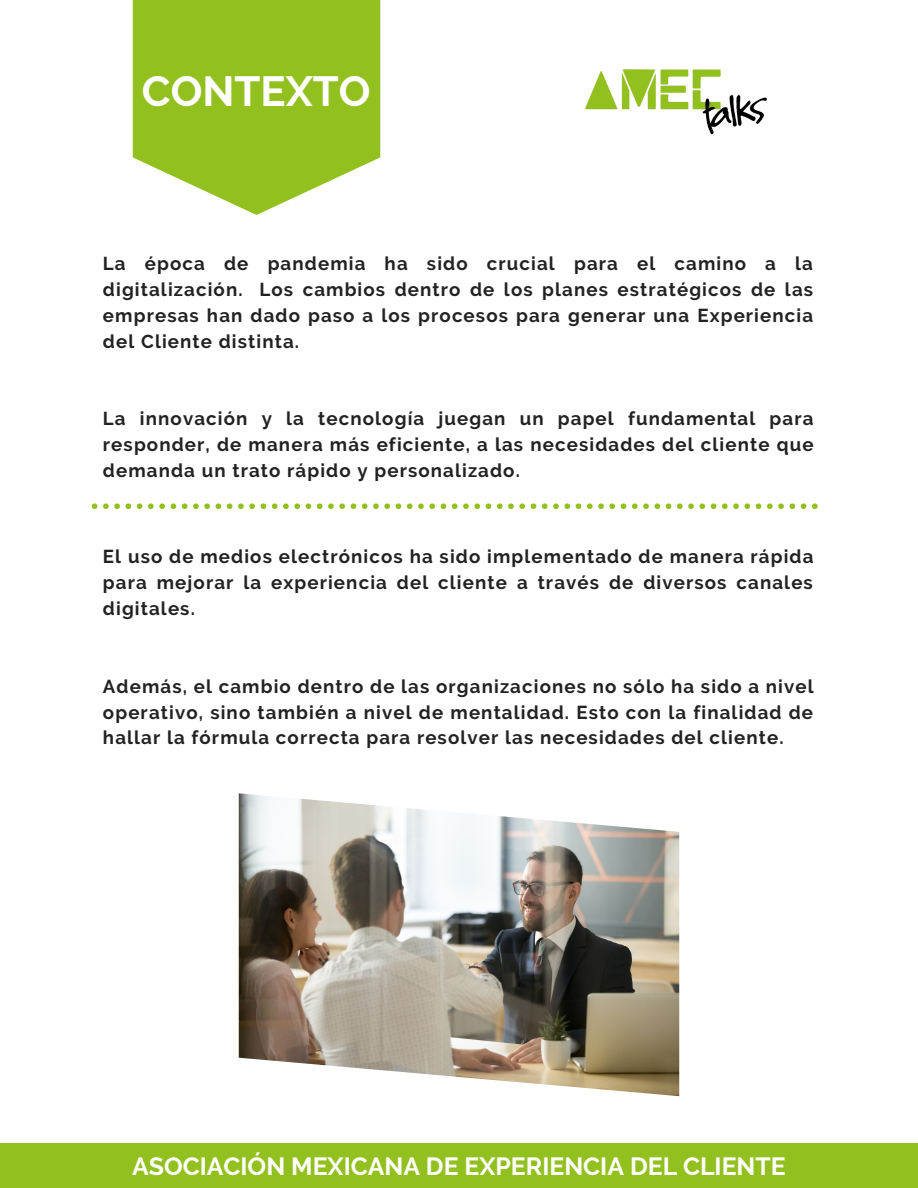
<style>
.page{position:relative;width:918px;height:1188px;background:#fff}
.page>*{position:absolute;margin:0;border:0;box-sizing:border-box;transform-origin:0 0}
.t1{font:700 42px "Raleway";color:#fff}
.t2{font:700 24.75px "Raleway";color:#fff}
.t3{font:700 18.75px/25.8px "Raleway";letter-spacing:.06em;color:#222;text-align:justify}
</style>
<div class="page">
<div style="left:0;top:1143px;width:918px;height:45px;background:#92c01f"></div>
<img style="left:585px;top:69px;width:182px;height:66px">
<svg style="left:133px;top:0;width:247px;height:215px;background:#a0c83d"></svg>
<svg style="left:92px;top:503px;width:726px;height:6px"></svg>
<img style="left:239px;top:793px;width:440px;height:303px">
<p class="t1" style="left:142px;top:66px;width:230px">CONTEXTO</p>
<p class="t3" style="left:103px;top:250px;width:712px">La época de pandemia ha sido crucial para el camino a la digitalización. Los cambios dentro de los planes estratégicos de las empresas han dado paso a los procesos para generar una Experiencia del Cliente distinta.</p>
<p class="t3" style="left:103px;top:406px;width:712px">La innovación y la tecnología juegan un papel fundamental para responder, de manera más eficiente, a las necesidades del cliente que demanda un trato rápido y personalizado.</p>
<p class="t3" style="left:103px;top:544px;width:712px">El uso de medios electrónicos ha sido implementado de manera rápida para mejorar la experiencia del cliente a través de diversos canales digitales.</p>
<p class="t3" style="left:103px;top:673px;width:712px">Además, el cambio dentro de las organizaciones no sólo ha sido a nivel operativo, sino también a nivel de mentalidad. Esto con la finalidad de hallar la fórmula correcta para resolver las necesidades del cliente.</p>
<p class="t2" style="left:132px;top:1151px;width:655px">ASOCIACIÓN MEXICANA DE EXPERIENCIA DEL CLIENTE</p>
</div>
